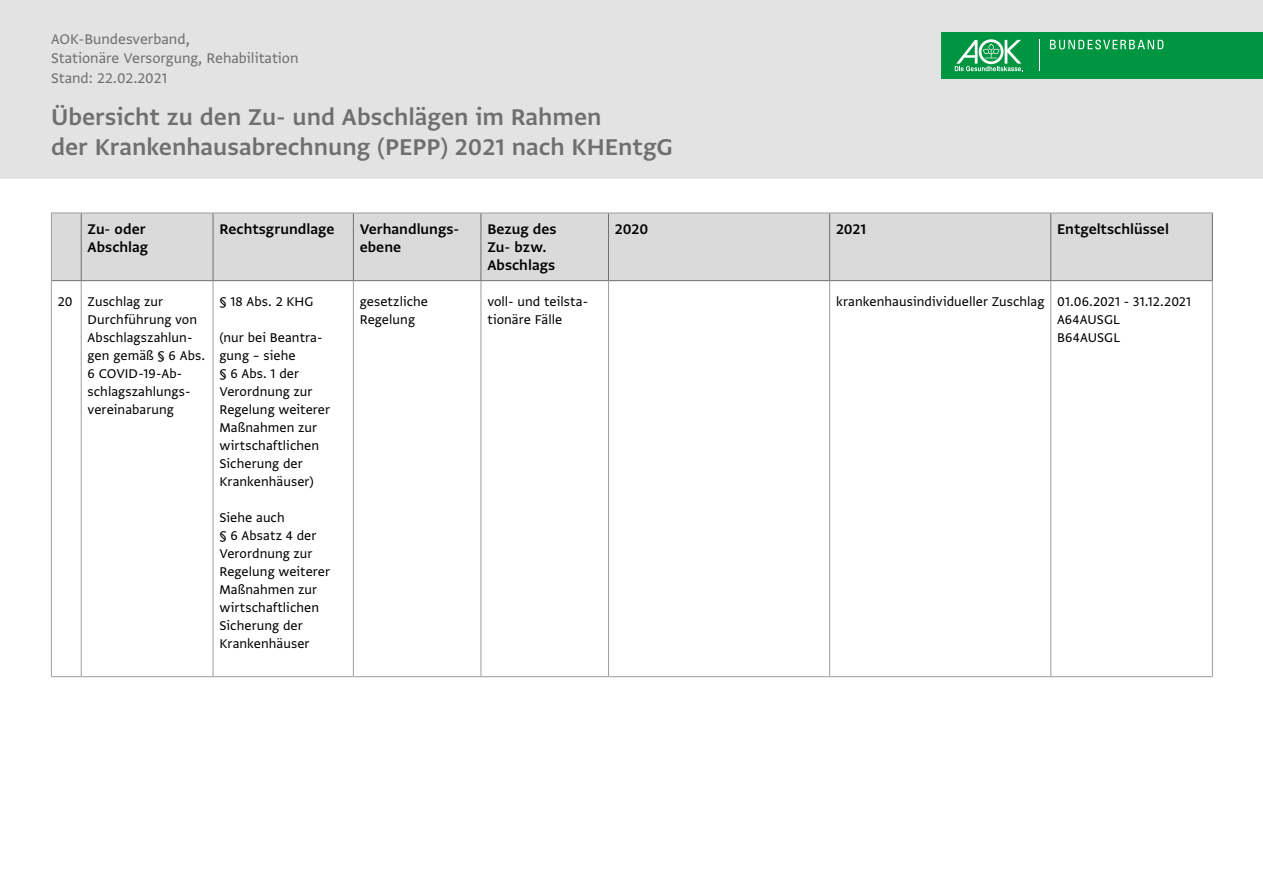
<style>
.page{position:relative;width:1263px;height:893px;background:#fff}
.page>*{position:absolute;margin:0;border:0;box-sizing:border-box;transform-origin:0 0}
.t1{font:27px/30px "Greta Sans Std Sm Bld";color:#706f6f}
.t2{font:16.5px/18px "Greta Sans Std Sm Bld";color:#000}
.t3{font:16.5px/19.5px "Greta Sans Std";color:#706f6f}
.Tabelle___Text{font:15px/18px "Greta Sans Std";letter-spacing:.005em;color:#000}
</style>
<div class="page">
<div style="left:0;top:0;width:1263px;height:179px;background:#e3e3e3"></div>
<div style="left:941px;top:32px;width:321px;height:47px;background:#009641"></div>
<svg style="left:1050px;top:40px;width:113px;height:9px"></svg>
<hr style="left:1039px;top:40px;width:1px;height:31px;background:#fff">
<svg style="left:955px;top:39px;width:68px;height:32px"></svg>
<div style="left:52px;top:214px;width:1160px;height:66px;background:#dadada"></div>
<hr style="left:51px;top:213px;width:1px;height:68px;background:#9d9d9c">
<hr style="left:51px;top:281px;width:1px;height:395px;background:#9d9d9c">
<hr style="left:81px;top:281px;width:1px;height:395px;background:#9d9d9c">
<hr style="left:213px;top:281px;width:1px;height:395px;background:#9d9d9c">
<hr style="left:353px;top:281px;width:1px;height:395px;background:#9d9d9c">
<hr style="left:481px;top:281px;width:1px;height:395px;background:#9d9d9c">
<hr style="left:608px;top:281px;width:1px;height:395px;background:#9d9d9c">
<hr style="left:829px;top:281px;width:1px;height:395px;background:#9d9d9c">
<hr style="left:1050px;top:281px;width:1px;height:395px;background:#9d9d9c">
<hr style="left:81px;top:213px;width:1px;height:67px;background:#706f6f">
<hr style="left:213px;top:213px;width:1px;height:67px;background:#706f6f">
<hr style="left:353px;top:213px;width:1px;height:67px;background:#706f6f">
<hr style="left:481px;top:213px;width:1px;height:67px;background:#706f6f">
<hr style="left:608px;top:213px;width:1px;height:67px;background:#706f6f">
<hr style="left:829px;top:213px;width:1px;height:67px;background:#706f6f">
<hr style="left:1050px;top:213px;width:1px;height:67px;background:#706f6f">
<hr style="left:1212px;top:281px;width:1px;height:395px;background:#9d9d9c">
<hr style="left:51px;top:676px;width:30px;height:1px;background:#9d9d9c">
<hr style="left:81px;top:676px;width:132px;height:1px;background:#9d9d9c">
<hr style="left:213px;top:676px;width:140px;height:1px;background:#9d9d9c">
<hr style="left:353px;top:676px;width:128px;height:1px;background:#9d9d9c">
<hr style="left:481px;top:676px;width:127px;height:1px;background:#9d9d9c">
<hr style="left:608px;top:676px;width:222px;height:1px;background:#9d9d9c">
<hr style="left:830px;top:676px;width:221px;height:1px;background:#9d9d9c">
<hr style="left:1051px;top:676px;width:162px;height:1px;background:#9d9d9c">
<hr style="left:51px;top:213px;width:30px;height:1px;background:#9d9d9c">
<hr style="left:81px;top:213px;width:132px;height:1px;background:#9d9d9c">
<hr style="left:213px;top:213px;width:140px;height:1px;background:#9d9d9c">
<hr style="left:353px;top:213px;width:128px;height:1px;background:#9d9d9c">
<hr style="left:481px;top:213px;width:127px;height:1px;background:#9d9d9c">
<hr style="left:608px;top:213px;width:222px;height:1px;background:#9d9d9c">
<hr style="left:830px;top:213px;width:221px;height:1px;background:#9d9d9c">
<hr style="left:1051px;top:213px;width:162px;height:1px;background:#9d9d9c">
<hr style="left:1212px;top:213px;width:1px;height:67px;background:#706f6f">
<svg style="left:52px;top:280px;width:29px;height:1px"></svg>
<hr style="left:81px;top:280px;width:132px;height:1px;background:#706f6f">
<hr style="left:213px;top:280px;width:140px;height:1px;background:#706f6f">
<hr style="left:353px;top:280px;width:128px;height:1px;background:#706f6f">
<hr style="left:481px;top:280px;width:127px;height:1px;background:#706f6f">
<hr style="left:608px;top:280px;width:222px;height:1px;background:#706f6f">
<hr style="left:830px;top:280px;width:221px;height:1px;background:#706f6f">
<hr style="left:1051px;top:280px;width:162px;height:1px;background:#706f6f">
<p class="t3" style="left:51px;top:29px;width:249px">AOK-Bundesverband,<br>Stationäre Versorgung, Rehabilitation<br>Stand: 22.02.2021</p>
<h1 class="t1" style="left:51px;top:102px;width:623px">Übersicht zu den Zu- und Abschlägen im Rahmen<br>der Krankenhausabrechnung (PEPP) 2021 nach KHEntgG</h1>
<p class="t2" style="left:88px;top:220px;width:62px">Zu- oder<br>Abschlag</p>
<p class="t2" style="left:219px;top:220px;width:116px">Rechtsgrundlage</p>
<p class="t2" style="left:360px;top:220px;width:101px">Verhandlungs&shy;ebene</p>
<p class="t2" style="left:487px;top:220px;width:71px">Bezug des<br>Zu- bzw.<br>Abschlags</p>
<p class="t2" style="left:615px;top:220px;width:35px">2020</p>
<p class="t2" style="left:836px;top:220px;width:32px">2021</p>
<p class="t2" style="left:1057px;top:220px;width:113px">Entgeltschlüssel</p>
<p class="Tabelle___Text" style="left:58px;top:292px;width:16px">20</p>
<p class="Tabelle___Text" style="left:88px;top:292px;width:119px">Zuschlag zur<br>Durchführung von<br>Abschlagszahlun&shy;gen gemäß § 6 Abs.<br>6 COVID-19-Ab&shy;schlagszahlungs&shy;vereinabarung</p>
<p class="Tabelle___Text" style="left:219px;top:292px;width:96px">§ 18 Abs. 2 KHG</p>
<p class="Tabelle___Text" style="left:219px;top:328px;width:112px">(nur bei Beantra&shy;gung – siehe<br>§ 6 Abs. 1 der<br>Verordnung zur<br>Regelung weiterer<br>Maßnahmen zur wirtschaftlichen<br>Sicherung der<br>Krankenhäuser)</p>
<p class="Tabelle___Text" style="left:219px;top:508px;width:112px">Siehe auch<br>§ 6 Absatz 4 der<br>Verordnung zur<br>Regelung weiterer<br>Maßnahmen zur wirtschaftlichen<br>Sicherung der<br>Krankenhäuser</p>
<p class="Tabelle___Text" style="left:360px;top:292px;width:70px">gesetzliche<br>Regelung</p>
<p class="Tabelle___Text" style="left:487px;top:292px;width:102px">voll- und teilsta&shy;tionäre Fälle</p>
<p class="Tabelle___Text" style="left:836px;top:292px;width:210px">krankenhausindividueller Zuschlag</p>
<p class="Tabelle___Text" style="left:1057px;top:292px;width:135px">01.06.2021 - 31.12.2021</p>
<p class="Tabelle___Text" style="left:1057px;top:310px;width:64px">A64AUSGL</p>
<p class="Tabelle___Text" style="left:1057px;top:328px;width:64px">B64AUSGL</p>
</div>
